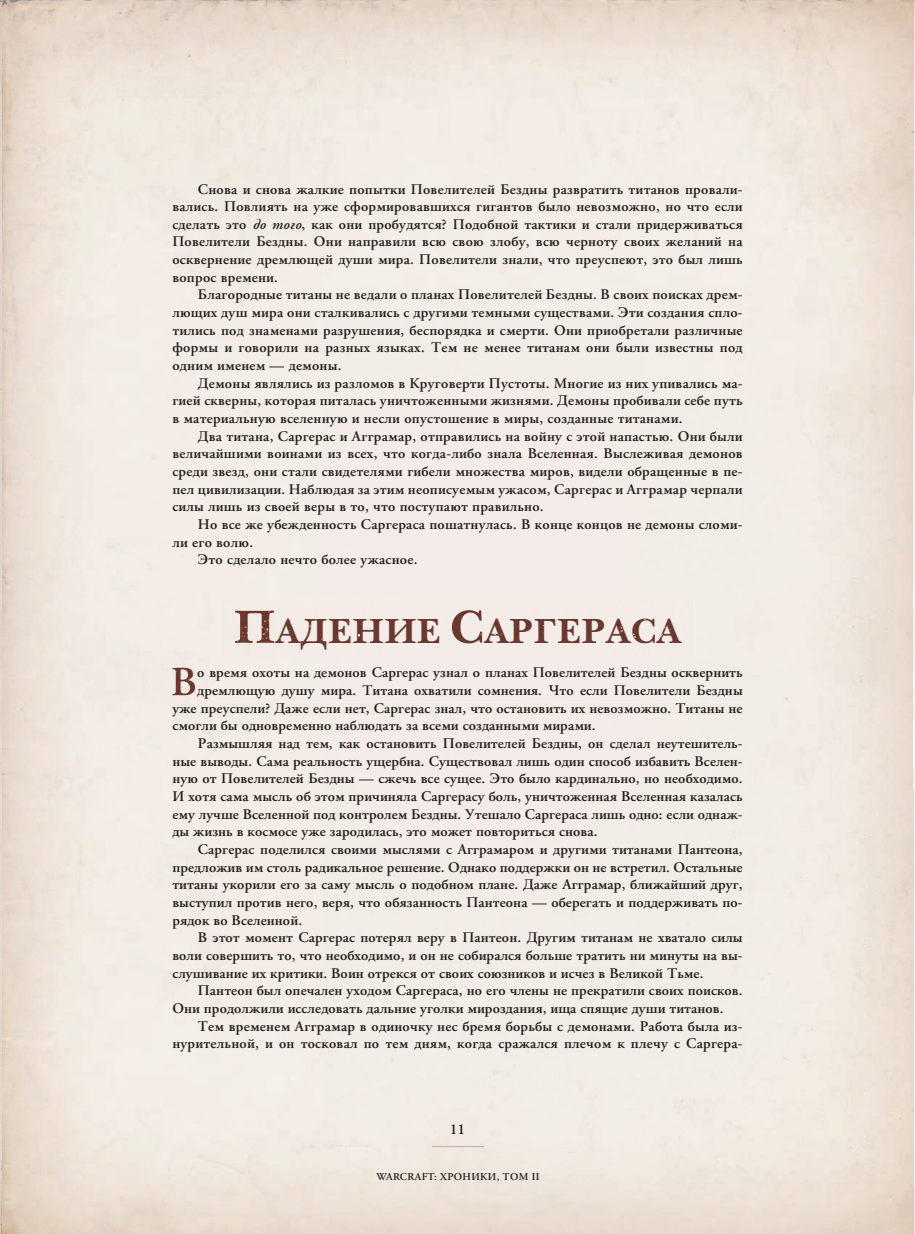
<style>
.page{position:relative;width:915px;height:1234px;background:#fff}
.page>*{position:absolute;margin:0;border:0;box-sizing:border-box;transform-origin:0 0}
.t1{font:600 41.25px "APC Garamond";color:#6a382e}
.t2{font:700 36px "New Baskerville ITC";letter-spacing:.01em;color:#6a382e}
.t3{font:600 15px "APC Garamond";color:#231f20}
.t4{font:600 14.7px/17.7px "APC Garamond";letter-spacing:.01em;color:#231f20;text-align:justify}
.t5{font:600 10.5px "APC Garamond";letter-spacing:.03em;color:#231f20}
.s1{font-style:italic}
</style>
<div class="page">
<div style="left:172px;top:702px;width:570px;height:14px;background:#f2ebe5"></div>
<svg style="left:0;top:0;width:3px;height:1234px;background:#decfc2"></svg>
<div style="left:220px;top:598px;width:474px;height:59px;background:#f3ece7"></div>
<img style="left:235px;top:610px;width:39px;height:32px">
<div style="left:275px;top:618px;width:166px;height:31px;background:#f3ece8"></div>
<img style="left:452px;top:610px;width:30px;height:33px">
<div style="left:483px;top:618px;width:198px;height:25px;background:#f3ece8"></div>
<div style="left:141px;top:650px;width:49px;height:52px;background:#f1eae4"></div>
<img style="left:172px;top:667px;width:18px;height:28px">
<svg style="left:172px;top:702px;width:18px;height:1px"></svg>
<p class="t4" style="left:172px;top:180px;width:571px;text-indent:26px">Снова и снова жалкие попытки Повелителей Бездны развратить титанов провали&shy;вались. Повлиять на уже сформировавшихся гигантов было невозможно, но что если сделать это <span class="s1">до того</span>, как они пробудятся? Подобной тактики и стали придерживаться Повелители Бездны. Они направили всю свою злобу, всю черноту своих желаний на осквернение дремлющей души мира. Повелители знали, что преуспеют, это был лишь вопрос времени.</p>
<p class="t4" style="left:172px;top:286px;width:571px;text-indent:26px">Благородные титаны не ведали о планах Повелителей Бездны. В своих поисках дрем&shy;лющих душ мира они сталкивались с другими темными существами. Эти создания спло&shy;тились под знаменами разрушения, беспорядка и смерти. Они приобретали различные формы и говорили на разных языках. Тем не менее титанам они были известны под одним именем — демоны.</p>
<p class="t4" style="left:172px;top:374px;width:571px;text-indent:26px">Демоны являлись из разломов в Круговерти Пустоты. Многие из них упивались ма&shy;гией скверны, которая питалась уничтоженными жизнями. Демоны пробивали себе путь в материальную вселенную и несли опустошение в миры, созданные титанами.</p>
<p class="t4" style="left:172px;top:427px;width:571px;text-indent:26px">Два титана, Саргерас и Агграмар, отправились на войну с этой напастью. Они были величайшими воинами из всех, что когда-либо знала Вселенная. Выслеживая демонов среди звезд, они стали свидетелями гибели множества миров, видели обращенные в пе&shy;пел цивилизации. Наблюдая за этим неописуемым ужасом, Саргерас и Агграмар черпали силы лишь из своей веры в то, что поступают правильно.</p>
<p class="t4" style="left:198px;top:515px;width:546px">Но все же убежденность Саргераса пошатнулась. В конце концов не демоны сломи-</p>
<p class="t4" style="left:172px;top:533px;width:82px">ли его волю.</p>
<p class="t4" style="left:198px;top:550px;width:221px">Это сделало нечто более ужасное.</p>
<h2 class="t2" style="left:276px;top:610px;width:406px">АДЕНИЕ АРГЕРАСА</h2>
<h1 class="t1" style="left:171px;top:658px;width:27px">В</h1>
<p class="t4" style="left:197px;top:664px;width:546px">о время охоты на демонов Саргерас узнал о планах Повелителей Бездны осквернить</p>
<p class="t4" style="left:197px;top:681px;width:546px">дремлющую душу мира. Титана охватили сомнения. Что если Повелители Бездны</p>
<p class="t4" style="left:172px;top:699px;width:571px">уже преуспели? Даже если нет, Саргерас знал, что остановить их невозможно. Титаны не</p>
<p class="t4" style="left:172px;top:716px;width:424px">смогли бы одновременно наблюдать за всеми созданными мирами.</p>
<p class="t4" style="left:198px;top:734px;width:546px">Размышляя над тем, как остановить Повелителей Бездны, он сделал неутешитель-</p>
<p class="t4" style="left:172px;top:752px;width:571px">ные выводы. Сама реальность ущербна. Существовал лишь один способ избавить Вселен-</p>
<p class="t4" style="left:172px;top:769px;width:571px">ную от Повелителей Бездны — сжечь все сущее. Это было кардинально, но необходимо.</p>
<p class="t4" style="left:172px;top:787px;width:571px">И хотя сама мысль об этом причиняла Саргерасу боль, уничтоженная Вселенная казалась</p>
<p class="t4" style="left:172px;top:805px;width:571px">ему лучше Вселенной под контролем Бездны. Утешало Саргераса лишь одно: если однаж-</p>
<p class="t4" style="left:172px;top:822px;width:426px">ды жизнь в космосе уже зародилась, это может повториться снова.</p>
<p class="t4" style="left:198px;top:840px;width:546px">Саргерас поделился своими мыслями с Агграмаром и другими титанами Пантеона,</p>
<p class="t4" style="left:172px;top:858px;width:571px">предложив им столь радикальное решение. Однако поддержки он не встретил. Остальные</p>
<p class="t4" style="left:172px;top:875px;width:571px">титаны укорили его за саму мысль о подобном плане. Даже Агграмар, ближайший друг,</p>
<p class="t4" style="left:172px;top:893px;width:571px">выступил против него, веря, что обязанность Пантеона — оберегать и поддерживать по-</p>
<p class="t4" style="left:172px;top:910px;width:131px">рядок во Вселенной.</p>
<p class="t4" style="left:198px;top:928px;width:546px">В этот момент Саргерас потерял веру в Пантеон. Другим титанам не хватало силы</p>
<p class="t4" style="left:172px;top:946px;width:571px">воли совершить то, что необходимо, и он не собирался больше тратить ни минуты на вы-</p>
<p class="t4" style="left:172px;top:963px;width:532px">слушивание их критики. Воин отрекся от своих союзников и исчез в Великой Тьме.</p>
<p class="t4" style="left:198px;top:981px;width:546px">Пантеон был опечален уходом Саргераса, но его члены не прекратили своих поисков.</p>
<p class="t4" style="left:172px;top:999px;width:552px">Они продолжили исследовать дальние уголки мироздания, ища спящие души титанов.</p>
<p class="t4" style="left:198px;top:1016px;width:546px">Тем временем Агграмар в одиночку нес бремя борьбы с демонами. Работа была из-</p>
<p class="t4" style="left:172px;top:1034px;width:571px">нурительной, и он тосковал по тем дням, когда сражался плечом к плечу с Саргера-</p>
<p class="t3" style="left:449px;top:1119px;width:17px">11</p>
<p class="t5" style="left:376px;top:1169px;width:164px">WARCRAFT: ХРОНИКИ, ТОМ II</p>
</div>
